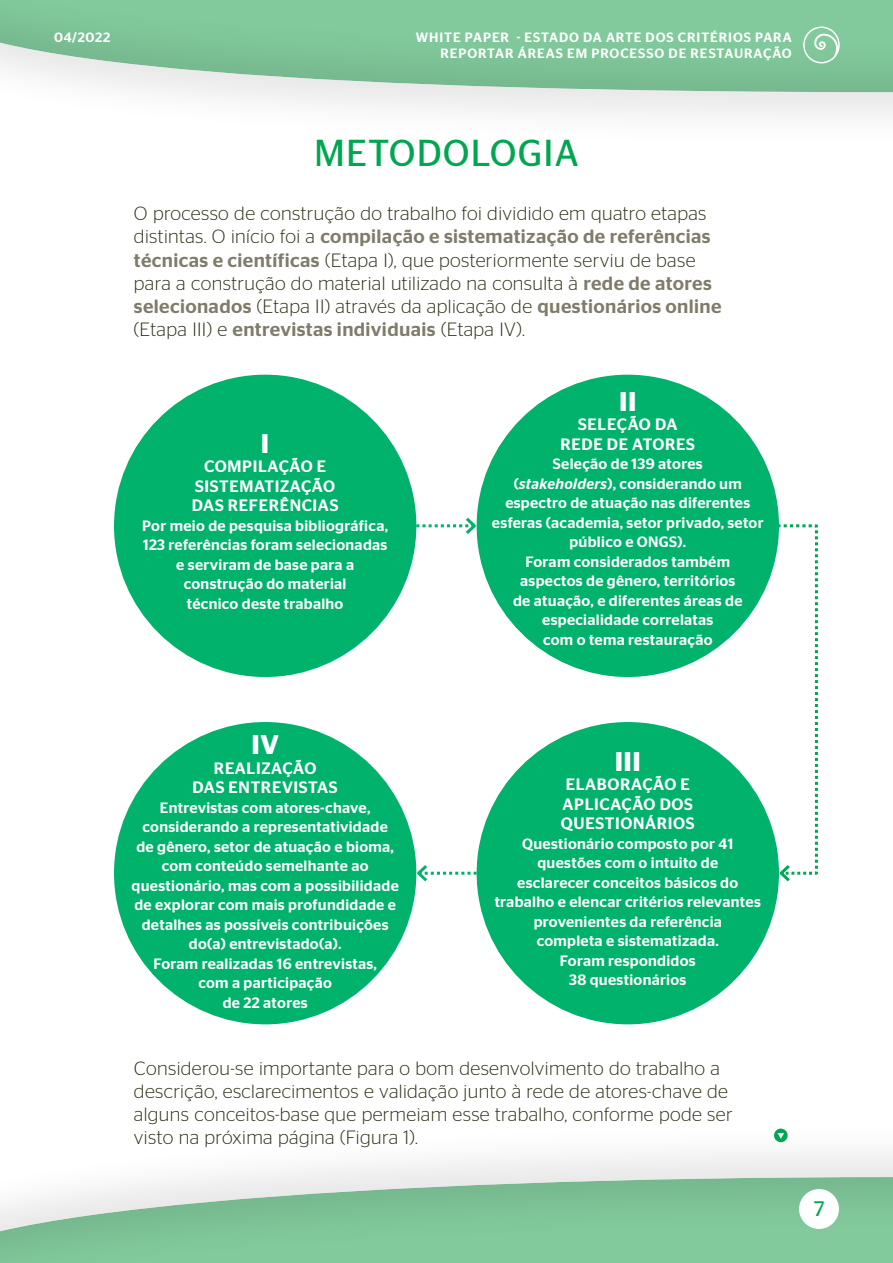
<style>
.page{position:relative;width:893px;height:1263px;background:#fff}
.page>*{position:absolute;margin:0;border:0;box-sizing:border-box;transform-origin:0 0}
.t1{font:37.5px "Stag Sans";letter-spacing:.03em;color:#00a651}
.t2{font:600 27px "Stag Sans";letter-spacing:.02em;color:#fff}
.t3{font:21px "Stag Sans";color:#00a651}
.t4{font:300 19.2px/23.1px "Stag Sans";letter-spacing:.02em;color:#2d3116}
.t5{font:500 16.5px/19.5px "Stag Sans";letter-spacing:.04em;color:#fff;text-align:center}
.t6{font:500 15px/19.5px "Stag Sans";letter-spacing:.02em;color:#fff;text-align:center}
.t7{font:500 13.5px/16.2px "Stag Sans";letter-spacing:.07em;color:#fff;text-align:right}
.s1{font-weight:500;color:#7f7c6a}
.s2{font-style:italic}
</style>
<div class="page">
<div style="left:0;top:1117px;width:893px;height:146px;background:#000;opacity:.1"></div>
<div style="left:0;top:1177px;width:893px;height:86px;background:#000;opacity:.1"></div>
<div style="left:799px;top:1189px;width:40px;height:40px;background:#fff;border-radius:50%"></div>
<div style="left:0;top:0;width:893px;height:151px;background:#000;opacity:.1"></div>
<div style="left:0;top:0;width:893px;height:92px;background:#000;opacity:.1"></div>
<div style="left:803px;top:26px;width:37px;height:37px;border:2px solid #fff;border-radius:50%"></div>
<svg style="left:814px;top:34px;width:24px;height:24px"></svg>
<div style="left:114px;top:375px;width:302px;height:302px;background:#00b26b;border-radius:50%"></div>
<div style="left:477px;top:722px;width:302px;height:302px;background:#00b26b;border-radius:50%"></div>
<div style="left:477px;top:375px;width:302px;height:302px;background:#00b26b;border-radius:50%"></div>
<div style="left:114px;top:722px;width:302px;height:302px;background:#00b26b;border-radius:50%"></div>
<svg style="left:416px;top:514px;width:62px;height:21px"></svg>
<svg style="left:416px;top:864px;width:61px;height:19px"></svg>
<svg style="left:776px;top:524px;width:42px;height:360px"></svg>
<div style="left:774px;top:1128px;width:14px;height:14px;background:#00a651;border-radius:50%"></div>
<svg style="left:778px;top:1133px;width:6px;height:6px"></svg>
<p class="t7" style="left:54px;top:29px;width:58px">04/2022</p>
<p class="t7" style="left:416px;top:29px;width:377px">WHITE PAPER - ESTADO DA ARTE DOS CRITÉRIOS PARA<br>REPORTAR ÁREAS EM PROCESSO DE RESTAURAÇÃO</p>
<h1 class="t1" style="left:314px;top:132px;width:266px">METODOLOGIA</h1>
<p class="t4" style="left:134px;top:202px;width:589px">O processo de construção do trabalho foi dividido em quatro etapas distintas. O início foi a <span class="s1">compilação e sistematização de referências técnicas e científicas</span> (Etapa I), que posteriormente serviu de base para a construção do material utilizado na consulta à <span class="s1">rede de atores selecionados</span> (Etapa II) através da aplicação de <span class="s1">questionários online </span>(Etapa III) e <span class="s1">entrevistas individuais</span> (Etapa IV).</p>
<h2 class="t2" style="left:261px;top:428px;width:10px">I</h2>
<p class="t5" style="left:192px;top:457px;width:148px">COMPILAÇÃO E<br>SISTEMATIZAÇÃO<br>DAS REFERÊNCIAS</p>
<p class="t6" style="left:142px;top:516px;width:247px">Por meio de pesquisa bibliográfica,<br>123 referências foram selecionadas e serviram de base para a construção do material<br>técnico deste trabalho</p>
<h2 class="t2" style="left:619px;top:386px;width:19px">II</h2>
<p class="t5" style="left:561px;top:415px;width:136px">SELEÇÃO DA<br>REDE DE ATORES</p>
<p class="t6" style="left:492px;top:454px;width:273px">Seleção de 139 atores<br>(<span class="s2">stakeholders</span>), considerando um espectro de atuação nas diferentes esferas (academia, setor privado, setor público e ONGS).<br>Foram considerados também<br>aspectos de gênero, territórios<br>de atuação, e diferentes áreas de especialidade correlatas<br>com o tema restauração</p>
<h2 class="t2" style="left:251px;top:729px;width:29px">IV</h2>
<p class="t5" style="left:193px;top:758px;width:147px">REALIZAÇÃO<br>DAS ENTREVISTAS</p>
<p class="t6" style="left:132px;top:798px;width:269px">Entrevistas com atores-chave, considerando a representatividade<br>de gênero, setor de atuação e bioma, com conteúdo semelhante ao questionário, mas com a possibilidade de explorar com mais profundidade e detalhes as possíveis contribuições do(a) entrevistado(a).<br>Foram realizadas 16 entrevistas,<br>com a participação<br>de 22 atores</p>
<h2 class="t2" style="left:615px;top:746px;width:28px">III</h2>
<p class="t5" style="left:561px;top:775px;width:135px;text-align:left">ELABORAÇÃO E<br>APLICAÇÃO DOS<br>QUESTIONÁRIOS</p>
<p class="t6" style="left:495px;top:834px;width:268px">Questionário composto por 41 questões com o intuito de<br>esclarecer conceitos básicos do trabalho e elencar critérios relevantes provenientes da referência<br>completa e sistematizada.<br>Foram respondidos<br>38 questionários</p>
<p class="t4" style="left:134px;top:1056px;width:600px">Considerou-se importante para o bom desenvolvimento do trabalho a descrição, esclarecimentos e validação junto à rede de atores-chave de alguns conceitos-base que permeiam esse trabalho, conforme pode ser visto na próxima página (Figura 1).</p>
<h3 class="t3" style="left:814px;top:1197px;width:12px">7</h3>
</div>
